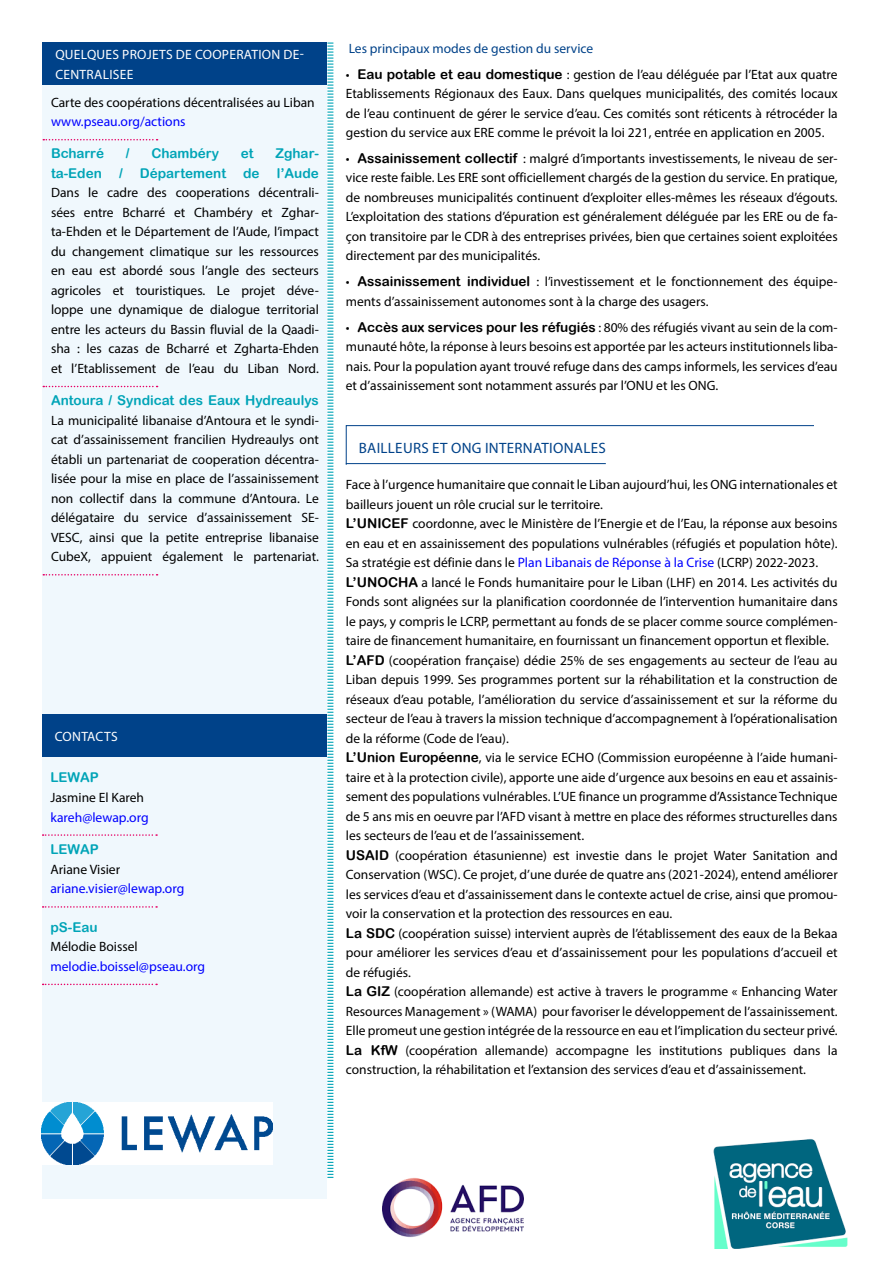
<style>
.page{position:relative;width:893px;height:1263px;background:#fff}
.page>*{position:absolute;margin:0;border:0;box-sizing:border-box;transform-origin:0 0}
.t1{font:15px "Myriad Pro";letter-spacing:.02em;color:#004289}
.t2{font:13.65px "Myriad Pro";color:#00f}
.t3{font:13.65px "Myriad Pro";color:#000}
.t4{font:13.5px/19.5px "Myriad Pro";color:#000;text-align:justify}
.t5{font:13.5px "Arial Rounded MT Bold";color:#00a4b7}
.t6{font:13.5px/19.5px "Myriad Pro";letter-spacing:.02em;color:#fff}
.t7{font:13.5px "Myriad Pro";color:#004289}
.s1{font-family:"Arial Rounded MT Bold"}
.s2{font-size:13.65px;color:#00f}
</style>
<div class="page">
<div style="left:43px;top:64px;width:284px;height:1135px;background:#f0f8fd"></div>
<svg style="left:43px;top:139px;width:115px;height:1px"></svg>
<svg style="left:43px;top:386px;width:115px;height:1px"></svg>
<svg style="left:43px;top:574px;width:115px;height:1px"></svg>
<svg style="left:43px;top:834px;width:114px;height:2px"></svg>
<svg style="left:43px;top:906px;width:114px;height:2px"></svg>
<svg style="left:43px;top:984px;width:114px;height:1px"></svg>
<div style="left:43px;top:43px;width:284px;height:42px;background:#004289"></div>
<svg style="left:326px;top:42px;width:8px;height:1136px"></svg>
<img style="left:713px;top:1139px;width:135px;height:109px">
<img style="left:383px;top:1178px;width:140px;height:59px">
<img style="left:41px;top:1102px;width:231px;height:62px">
<svg style="left:345px;top:425px;width:469px;height:40px"></svg>
<div style="left:42px;top:714px;width:285px;height:43px;background:#004289"></div>
<p class="t6" style="left:55px;top:45px;width:250px">QUELQUES PROJETS DE COOPERATION DE-<br>CENTRALISEE</p>
<p class="t4" style="left:51px;top:92px;width:265px">Carte des coopérations décentralisées au Liban</p>
<p class="t2" style="left:51px;top:113px;width:136px">www.pseau.org/actions</p>
<p class="t5" style="left:51px;top:146px;width:55px">Bcharré</p>
<p class="t5" style="left:126px;top:146px;width:5px">/</p>
<p class="t5" style="left:151px;top:146px;width:69px">Chambéry</p>
<p class="t5" style="left:241px;top:146px;width:14px">et</p>
<p class="t5" style="left:275px;top:146px;width:45px">Zghar-</p>
<p class="t5" style="left:51px;top:165px;width:52px">ta-Eden</p>
<p class="t5" style="left:119px;top:165px;width:5px">/</p>
<p class="t5" style="left:140px;top:165px;width:88px">Département</p>
<p class="t5" style="left:243px;top:165px;width:18px">de</p>
<p class="t5" style="left:277px;top:165px;width:44px">l’Aude</p>
<p class="t4" style="left:51px;top:183px;width:269px">Dans le cadre des cooperations décentrali&shy;sées entre Bcharré et Chambéry et Zghar&shy;ta-Ehden et le Département de l’Aude, l’impact du changement climatique sur les ressources en eau est abordé sous l’angle des secteurs agricoles et touristiques. Le projet déve&shy;loppe une dynamique de dialogue territorial entre les acteurs du Bassin fluvial de la Qaadi&shy;sha : les cazas de Bcharré et Zgharta-Ehden et l’Etablissement de l’eau du Liban Nord.</p>
<p class="t5" style="left:51px;top:392px;width:269px">Antoura / Syndicat des Eaux Hydreaulys</p>
<p class="t4" style="left:51px;top:410px;width:269px">La municipalité libanaise d’Antoura et le syndi&shy;cat d’assainissement francilien Hydreaulys ont établi un partenariat de cooperation décentra&shy;lisée pour la mise en place de l’assainissement non collectif dans la commune d’Antoura. Le délégataire du service d’assainissement SE-VESC, ainsi que la petite entreprise libanaise CubeX, appuient également le partenariat.</p>
<p class="t6" style="left:55px;top:726px;width:64px">CONTACTS</p>
<p class="t5" style="left:50px;top:769px;width:50px">LEWAP</p>
<p class="t4" style="left:50px;top:787px;width:95px">Jasmine El Kareh</p>
<p class="t2" style="left:50px;top:808px;width:100px">kareh@lewap.org</p>
<p class="t5" style="left:50px;top:841px;width:50px">LEWAP</p>
<p class="t3" style="left:50px;top:861px;width:71px">Ariane Visier</p>
<p class="t2" style="left:50px;top:880px;width:135px">ariane.visier@lewap.org</p>
<p class="t5" style="left:50px;top:919px;width:49px">pS-Eau</p>
<p class="t4" style="left:50px;top:937px;width:89px">Mélodie Boissel</p>
<p class="t2" style="left:50px;top:958px;width:156px">melodie.boissel@pseau.org</p>
<p class="t7" style="left:349px;top:40px;width:246px">Les principaux modes de gestion du service</p>
<p class="t4" style="left:346px;top:64px;width:493px">• <span class="s1">Eau potable et eau domestique</span> : gestion de l’eau déléguée par l’Etat aux quatre Etablissements Régionaux des Eaux. Dans quelques municipalités, des comités locaux de l’eau continuent de gérer le service d’eau. Ces comités sont réticents à rétrocéder la gestion du service aux ERE comme le prévoit la loi 221, entrée en application en 2005.</p>
<p class="t4" style="left:346px;top:148px;width:493px">• <span class="s1">Assainissement collectif</span> : malgré d’importants investissements, le niveau de ser&shy;vice reste faible. Les ERE sont officiellement chargés de la gestion du service. En pratique, de nombreuses municipalités continuent d’exploiter elles-mêmes les réseaux d’égouts.<br>L’exploitation des stations d’épuration est généralement déléguée par les ERE ou de fa&shy;çon transitoire par le CDR à des entreprises privées, bien que certaines soient exploitées directement par des municipalités.</p>
<p class="t4" style="left:346px;top:272px;width:493px">• <span class="s1">Assainissement individuel</span> : l’investissement et le fonctionnement des équipe&shy;ments d’assainissement autonomes sont à la charge des usagers.</p>
<p class="t4" style="left:346px;top:317px;width:493px">• <span class="s1">Accès aux services pour les réfugiés</span> : 80% des réfugiés vivant au sein de la com&shy;munauté hôte, la réponse à leurs besoins est apportée par les acteurs institutionnels liba&shy;nais. Pour la population ayant trouvé refuge dans des camps informels, les services d’eau et d’assainissement sont notamment assurés par l’ONU et les ONG.</p>
<p class="t1" style="left:359px;top:438px;width:249px">BAILLEURS ET ONG INTERNATIONALES</p>
<p class="t4" style="left:346px;top:475px;width:493px;text-align:left">Face à l’urgence humanitaire que connait le Liban aujourd’hui, les ONG internationales et bailleurs jouent un rôle crucial sur le territoire.<br><span class="s1">L’UNICEF</span> coordonne, avec le Ministère de l’Energie et de l’Eau, la réponse aux besoins en eau et en assainissement des populations vulnérables (réfugiés et population hôte).<br>Sa stratégie est définie dans le <span class="s2">Plan Libanais de Réponse à la Crise</span> (LCRP) 2022-2023.<br><span class="s1">L’UNOCHA</span> a lancé le Fonds humanitaire pour le Liban (LHF) en 2014. Les activités du Fonds sont alignées sur la planification coordonnée de l’intervention humanitaire dans le pays, y compris le LCRP, permettant au fonds de se placer comme source complémen&shy;taire de financement humanitaire, en fournissant un financement opportun et flexible.<br><span class="s1">L’AFD</span> (coopération française) dédie 25% de ses engagements au secteur de l’eau au Liban depuis 1999. Ses programmes portent sur la réhabilitation et la construction de réseaux d’eau potable, l’amélioration du service d’assainissement et sur la réforme du secteur de l’eau à travers la mission technique d’accompagnement à l’opérationalisation de la réforme (Code de l’eau).<br><span class="s1">L’Union Européenne</span>, via le service ECHO (Commission européenne à l’aide humani&shy;taire et à la protection civile), apporte une aide d’urgence aux besoins en eau et assainis&shy;sement des populations vulnérables. L’UE finance un programme d’Assistance Technique de 5 ans mis en oeuvre par l’AFD visant à mettre en place des réformes structurelles dans les secteurs de l’eau et de l’assainissement.<br><span class="s1">USAID</span> (coopération étasunienne) est investie dans le projet Water Sanitation and Conservation (WSC). Ce projet, d’une durée de quatre ans (2021-2024), entend améliorer les services d’eau et d’assainissement dans le contexte actuel de crise, ainsi que promou&shy;voir la conservation et la protection des ressources en eau.<br><span class="s1">La SDC</span> (coopération suisse) intervient auprès de l’établissement des eaux de la Bekaa pour améliorer les services d’eau et d’assainissement pour les populations d’accueil et de réfugiés.<br><span class="s1">La GIZ</span> (coopération allemande) est active à travers le programme « Enhancing Water Resources Management » (WAMA) pour favoriser le développement de l’assainissement.<br>Elle promeut une gestion intégrée de la ressource en eau et l’implication du secteur privé.<br><span class="s1">La KfW</span> (coopération allemande) accompagne les institutions publiques dans la construction, la réhabilitation et l’extansion des services d’eau et d’assainissement.</p>
</div>
